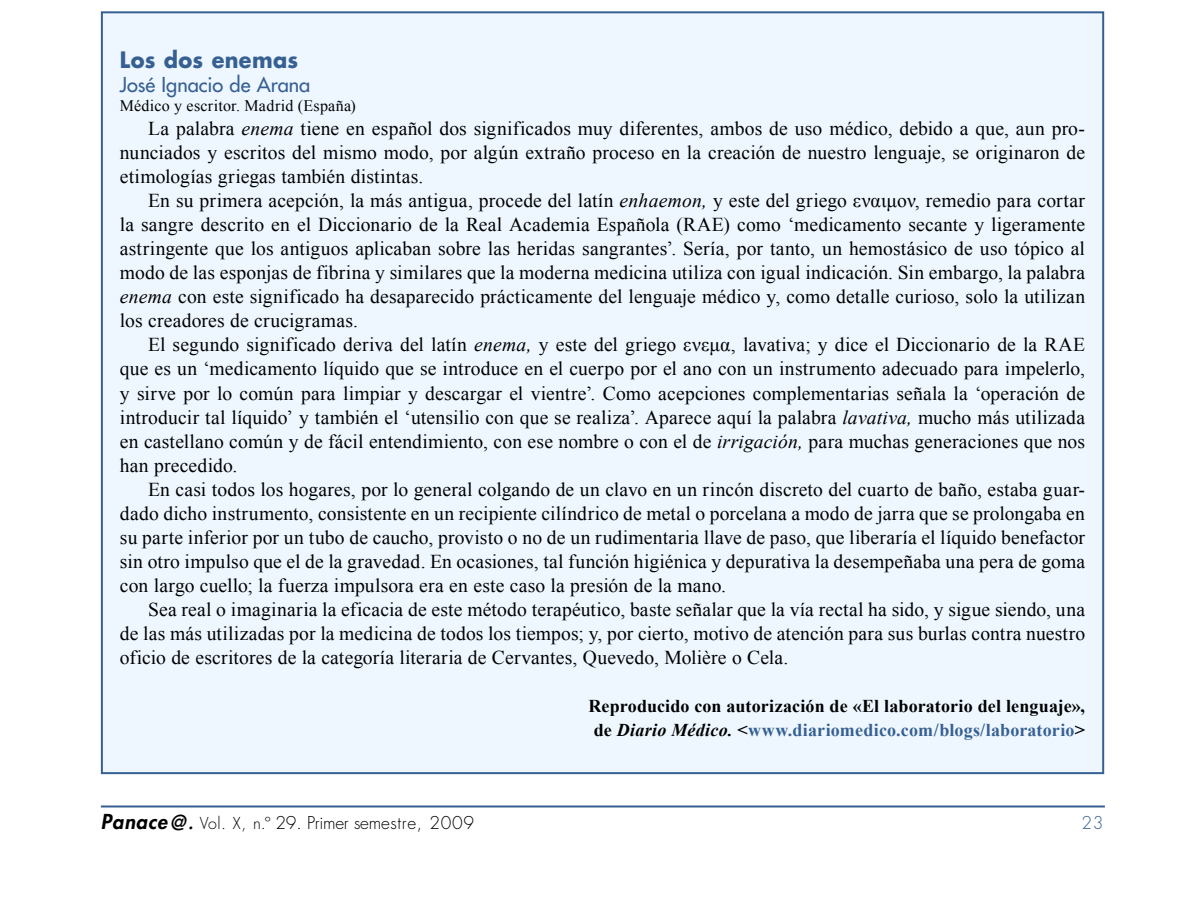
<style>
.page{position:relative;width:1190px;height:920px;background:#fff}
.page>*{position:absolute;margin:0;border:0;box-sizing:border-box;transform-origin:0 0}
.t1{font:700 22px "Futura Std";letter-spacing:.015em;color:#376092;scale:.95 1}
.t2{font:500 20px "Futura Std";color:#376092}
.t3{font:19.6px/24px "Times New Roman";letter-spacing:.005em;color:#000;text-align:justify}
.t4{font:700 18px/24px "Times New Roman";letter-spacing:.01em;color:#000}
.t5{font:300 17.2px "Futura Std";letter-spacing:-.015em;color:#000}
.t6{font:300 17.2px "Futura Std";color:#376092}
.t7{font:16px "Times New Roman";letter-spacing:.015em;color:#000}
.s1{font-style:italic}
.s2{color:#376092}
.s3{font-weight:800;font-style:italic;font-size:20px}
.s4{font-weight:800;font-style:italic;font-size:16px}
.s5{font-size:16px}
</style>
<div class="page">
<hr style="left:101px;top:805px;width:1003px;height:2px;background:#376092">
<div style="left:102px;top:12px;width:1001px;height:760px;background:#eef7ff"></div>
<p class="t1" style="left:120px;top:45px;width:189px">Los dos enemas</p>
<p class="t2" style="left:120px;top:72px;width:192px">José Ignacio de Arana</p>
<p class="t7" style="left:120px;top:95px;width:237px">Médico y escritor. Madrid (España)</p>
<p class="t3" style="left:120px;top:116px;width:966px;text-indent:28px">La palabra <span class="s1">enema</span> tiene en español dos significados muy diferentes, ambos de uso médico, debido a que, aun pro&shy;nunciados y escritos del mismo modo, por algún extraño proceso en la creación de nuestro lenguaje, se originaron de etimologías griegas también distintas.</p>
<p class="t3" style="left:120px;top:188px;width:966px;text-indent:28px">En su primera acepción, la más antigua, procede del latín <span class="s1">enhaemon,</span> y este del griego εναιμον, remedio para cortar la sangre descrito en el Diccionario de la Real Academia Española (RAE) como ‘medicamento secante y ligeramente astringente que los antiguos aplicaban sobre las heridas sangrantes’. Sería, por tanto, un hemostásico de uso tópico al modo de las esponjas de fibrina y similares que la moderna medicina utiliza con igual indicación. Sin embargo, la palabra <span class="s1">enema</span> con este significado ha desaparecido prácticamente del lenguaje médico y, como detalle curioso, solo la utilizan los creadores de crucigramas.</p>
<p class="t3" style="left:120px;top:332px;width:966px;text-indent:28px">El segundo significado deriva del latín <span class="s1">enema,</span> y este del griego ενεμα, lavativa; y dice el Diccionario de la RAE que es un ‘medicamento líquido que se introduce en el cuerpo por el ano con un instrumento adecuado para impelerlo, y sirve por lo común para limpiar y descargar el vientre’. Como acepciones complementarias señala la ‘operación de introducir tal líquido’ y también el ‘utensilio con que se realiza’. Aparece aquí la palabra <span class="s1">lavativa,</span> mucho más utilizada en castellano común y de fácil entendimiento, con ese nombre o con el de <span class="s1">irrigación,</span> para muchas generaciones que nos han precedido.</p>
<p class="t3" style="left:120px;top:476px;width:966px;text-indent:28px">En casi todos los hogares, por lo general colgando de un clavo en un rincón discreto del cuarto de baño, estaba guar&shy;dado dicho instrumento, consistente en un recipiente cilíndrico de metal o porcelana a modo de jarra que se prolongaba en su parte inferior por un tubo de caucho, provisto o no de un rudimentaria llave de paso, que liberaría el líquido benefactor sin otro impulso que el de la gravedad. En ocasiones, tal función higiénica y depurativa la desempeñaba una pera de goma con largo cuello; la fuerza impulsora era en este caso la presión de la mano.</p>
<p class="t3" style="left:120px;top:596px;width:966px;text-indent:28px">Sea real o imaginaria la eficacia de este método terapéutico, baste señalar que la vía rectal ha sido, y sigue siendo, una de las más utilizadas por la medicina de todos los tiempos; y, por cierto, motivo de atención para sus burlas contra nuestro oficio de escritores de la categoría literaria de Cervantes, Quevedo, Molière o Cela.</p>
<p class="t4" style="left:588px;top:693px;width:498px">Reproducido con autorización de «El laboratorio del lenguaje», de <span class="s1">Diario Médico.</span> &lt;<span class="s2">www.diariomedico.com/blogs/laboratorio</span>&gt;</p>
<p class="t5" style="left:101px;top:811px;width:375px"><span class="s3">Panace@</span><span class="s4">.</span> <span class="s5">Vol. X, n.º</span> 29. Primer semestre, 2009</p>
<p class="t6" style="left:1081px;top:811px;width:20px">23</p>
</div>
